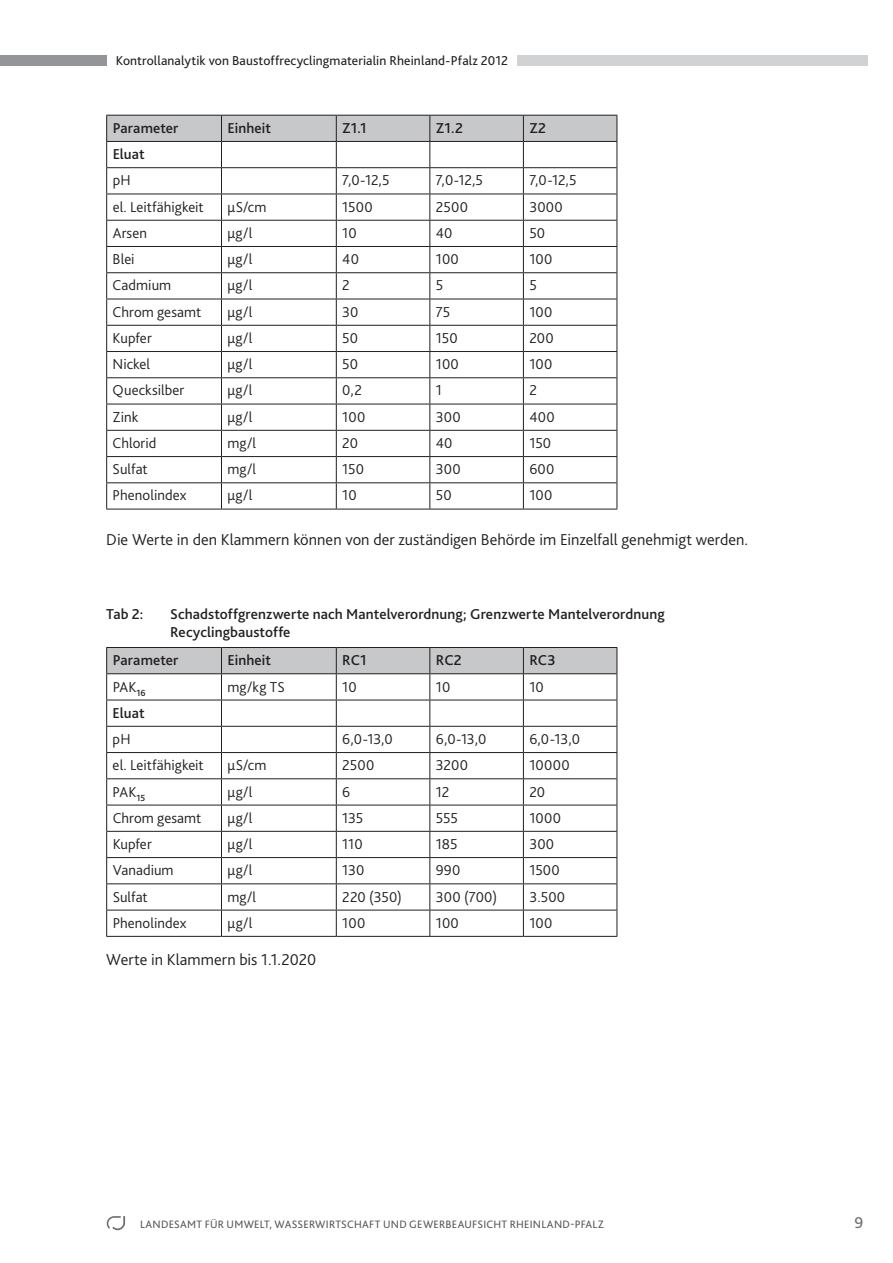
<style>
.page{position:relative;width:893px;height:1263px;background:#fff}
.page>*{position:absolute;margin:0;border:0;box-sizing:border-box;transform-origin:0 0}
.t1{font:300 16.5px "Bliss 2";color:#231f20}
.t2{font:16.5px "Bliss 2";color:#6c6d70}
.t3{font:300 15px "Bliss 2";letter-spacing:.005em;color:#231f20}
.t4{font:500 15px/18px "Bliss 2";letter-spacing:.005em;color:#231f20}
.t5{font:13.5px "Bliss 2";letter-spacing:.005em;color:#231f20}
.t6{font:11.25px "Bliss 2";letter-spacing:.025em;color:#57585a}
</style>
<div class="page">
<svg style="left:107px;top:1216px;width:18px;height:14px"></svg>
<div style="left:517px;top:55px;width:350px;height:11px;background:#d1d2d4"></div>
<div style="left:0;top:55px;width:106px;height:11px;background:#939598"></div>
<svg style="left:106px;top:115px;width:512px;height:394px"></svg>
<hr style="left:106px;top:509px;width:115px;height:1px;background:#231f20">
<hr style="left:221px;top:509px;width:115px;height:1px;background:#231f20">
<hr style="left:336px;top:509px;width:94px;height:1px;background:#231f20">
<hr style="left:430px;top:509px;width:93px;height:1px;background:#231f20">
<hr style="left:523px;top:509px;width:94px;height:1px;background:#231f20">
<svg style="left:106px;top:647px;width:512px;height:289px"></svg>
<hr style="left:106px;top:936px;width:115px;height:1px;background:#231f20">
<hr style="left:221px;top:936px;width:115px;height:1px;background:#231f20">
<hr style="left:336px;top:936px;width:94px;height:1px;background:#231f20">
<hr style="left:430px;top:936px;width:93px;height:1px;background:#231f20">
<hr style="left:523px;top:936px;width:94px;height:1px;background:#231f20">
<p class="t5" style="left:116px;top:52px;width:394px">KONTROLLANALYTIK VON BAUSTOFFRECYCLINGMATERIALIN RHEINLAND-PFALZ 2012</p>
<p class="t4" style="left:113px;top:119px;width:67px">Parameter</p>
<p class="t4" style="left:227px;top:119px;width:45px">Einheit</p>
<p class="t4" style="left:342px;top:119px;width:26px">Z1.1</p>
<p class="t4" style="left:436px;top:119px;width:29px">Z1.2</p>
<p class="t4" style="left:529px;top:119px;width:18px">Z2</p>
<p class="t4" style="left:113px;top:145px;width:34px">Eluat</p>
<p class="t3" style="left:113px;top:171px;width:19px">pH</p>
<p class="t3" style="left:342px;top:171px;width:49px">7,0-12,5</p>
<p class="t3" style="left:436px;top:171px;width:49px">7,0-12,5</p>
<p class="t3" style="left:529px;top:171px;width:49px">7,0-12,5</p>
<p class="t3" style="left:113px;top:197px;width:93px">el. Leitfähigkeit</p>
<p class="t3" style="left:227px;top:197px;width:40px">µS/cm</p>
<p class="t3" style="left:342px;top:197px;width:32px">1500</p>
<p class="t3" style="left:436px;top:197px;width:34px">2500</p>
<p class="t3" style="left:529px;top:197px;width:35px">3000</p>
<p class="t3" style="left:113px;top:224px;width:36px">Arsen</p>
<p class="t3" style="left:227px;top:224px;width:26px">µg/l</p>
<p class="t3" style="left:342px;top:224px;width:16px">10</p>
<p class="t3" style="left:436px;top:224px;width:18px">40</p>
<p class="t3" style="left:529px;top:224px;width:17px">50</p>
<p class="t3" style="left:113px;top:250px;width:24px">Blei</p>
<p class="t3" style="left:227px;top:250px;width:26px">µg/l</p>
<p class="t3" style="left:342px;top:250px;width:18px">40</p>
<p class="t3" style="left:436px;top:250px;width:25px">100</p>
<p class="t3" style="left:529px;top:250px;width:25px">100</p>
<p class="t3" style="left:113px;top:276px;width:60px">Cadmium</p>
<p class="t3" style="left:227px;top:276px;width:26px">µg/l</p>
<p class="t3" style="left:342px;top:276px;width:9px">2</p>
<p class="t3" style="left:436px;top:276px;width:9px">5</p>
<p class="t3" style="left:529px;top:276px;width:9px">5</p>
<p class="t3" style="left:113px;top:302px;width:90px">Chrom gesamt</p>
<p class="t3" style="left:227px;top:302px;width:26px">µg/l</p>
<p class="t3" style="left:342px;top:302px;width:18px">30</p>
<p class="t3" style="left:436px;top:302px;width:16px">75</p>
<p class="t3" style="left:529px;top:302px;width:25px">100</p>
<p class="t3" style="left:113px;top:329px;width:41px">Kupfer</p>
<p class="t3" style="left:227px;top:329px;width:26px">µg/l</p>
<p class="t3" style="left:342px;top:329px;width:17px">50</p>
<p class="t3" style="left:436px;top:329px;width:23px">150</p>
<p class="t3" style="left:529px;top:329px;width:26px">200</p>
<p class="t3" style="left:113px;top:355px;width:39px">Nickel</p>
<p class="t3" style="left:227px;top:355px;width:26px">µg/l</p>
<p class="t3" style="left:342px;top:355px;width:17px">50</p>
<p class="t3" style="left:436px;top:355px;width:25px">100</p>
<p class="t3" style="left:529px;top:355px;width:25px">100</p>
<p class="t3" style="left:113px;top:381px;width:73px">Quecksilber</p>
<p class="t3" style="left:227px;top:381px;width:26px">µg/l</p>
<p class="t3" style="left:342px;top:381px;width:21px">0,2</p>
<p class="t3" style="left:436px;top:381px;width:8px">1</p>
<p class="t3" style="left:529px;top:381px;width:9px">2</p>
<p class="t3" style="left:113px;top:407px;width:27px">Zink</p>
<p class="t3" style="left:227px;top:407px;width:26px">µg/l</p>
<p class="t3" style="left:342px;top:407px;width:25px">100</p>
<p class="t3" style="left:436px;top:407px;width:26px">300</p>
<p class="t3" style="left:529px;top:407px;width:27px">400</p>
<p class="t3" style="left:113px;top:434px;width:45px">Chlorid</p>
<p class="t3" style="left:227px;top:434px;width:30px">mg/l</p>
<p class="t3" style="left:342px;top:434px;width:17px">20</p>
<p class="t3" style="left:436px;top:434px;width:18px">40</p>
<p class="t3" style="left:529px;top:434px;width:23px">150</p>
<p class="t3" style="left:113px;top:460px;width:37px">Sulfat</p>
<p class="t3" style="left:227px;top:460px;width:30px">mg/l</p>
<p class="t3" style="left:342px;top:460px;width:23px">150</p>
<p class="t3" style="left:436px;top:460px;width:26px">300</p>
<p class="t3" style="left:529px;top:460px;width:27px">600</p>
<p class="t3" style="left:113px;top:486px;width:75px">Phenolindex</p>
<p class="t3" style="left:227px;top:486px;width:26px">µg/l</p>
<p class="t3" style="left:342px;top:486px;width:16px">10</p>
<p class="t3" style="left:436px;top:486px;width:17px">50</p>
<p class="t3" style="left:529px;top:486px;width:25px">100</p>
<p class="t1" style="left:106px;top:530px;width:643px">Die Werte in den Klammern können von der zuständigen Behörde im Einzelfall genehmigt werden.</p>
<p class="t4" style="left:106px;top:604px;width:39px">Tab 2:</p>
<p class="t4" style="left:170px;top:604px;width:496px">Schadstoffgrenzwerte nach Mantelverordnung; Grenzwerte Mantelverordnung<br>Recyclingbaustoffe</p>
<p class="t4" style="left:113px;top:651px;width:67px">Parameter</p>
<p class="t4" style="left:227px;top:651px;width:45px">Einheit</p>
<p class="t4" style="left:342px;top:651px;width:26px">RC1</p>
<p class="t4" style="left:436px;top:651px;width:27px">RC2</p>
<p class="t4" style="left:529px;top:651px;width:28px">RC3</p>
<p class="t3" style="left:113px;top:677px;width:35px">PAK<sub>16</sub></p>
<p class="t3" style="left:227px;top:677px;width:59px">mg/kg TS</p>
<p class="t3" style="left:342px;top:677px;width:16px">10</p>
<p class="t3" style="left:436px;top:677px;width:16px">10</p>
<p class="t3" style="left:529px;top:677px;width:16px">10</p>
<p class="t4" style="left:113px;top:703px;width:34px">Eluat</p>
<p class="t3" style="left:113px;top:730px;width:19px">pH</p>
<p class="t3" style="left:342px;top:730px;width:52px">6,0-13,0</p>
<p class="t3" style="left:436px;top:730px;width:52px">6,0-13,0</p>
<p class="t3" style="left:529px;top:730px;width:52px">6,0-13,0</p>
<p class="t3" style="left:113px;top:756px;width:93px">el. Leitfähigkeit</p>
<p class="t3" style="left:227px;top:756px;width:40px">µS/cm</p>
<p class="t3" style="left:342px;top:756px;width:34px">2500</p>
<p class="t3" style="left:436px;top:756px;width:34px">3200</p>
<p class="t3" style="left:529px;top:756px;width:42px">10000</p>
<p class="t3" style="left:113px;top:782px;width:34px">PAK<sub>15</sub></p>
<p class="t3" style="left:227px;top:782px;width:26px">µg/l</p>
<p class="t3" style="left:342px;top:782px;width:10px">6</p>
<p class="t3" style="left:436px;top:782px;width:15px">12</p>
<p class="t3" style="left:529px;top:782px;width:17px">20</p>
<p class="t3" style="left:113px;top:808px;width:90px">Chrom gesamt</p>
<p class="t3" style="left:227px;top:808px;width:26px">µg/l</p>
<p class="t3" style="left:342px;top:808px;width:23px">135</p>
<p class="t3" style="left:436px;top:808px;width:24px">555</p>
<p class="t3" style="left:529px;top:808px;width:33px">1000</p>
<p class="t3" style="left:113px;top:835px;width:41px">Kupfer</p>
<p class="t3" style="left:227px;top:835px;width:26px">µg/l</p>
<p class="t3" style="left:342px;top:835px;width:22px">110</p>
<p class="t3" style="left:436px;top:835px;width:23px">185</p>
<p class="t3" style="left:529px;top:835px;width:26px">300</p>
<p class="t3" style="left:113px;top:861px;width:63px">Vanadium</p>
<p class="t3" style="left:227px;top:861px;width:26px">µg/l</p>
<p class="t3" style="left:342px;top:861px;width:24px">130</p>
<p class="t3" style="left:436px;top:861px;width:26px">990</p>
<p class="t3" style="left:529px;top:861px;width:32px">1500</p>
<p class="t3" style="left:113px;top:887px;width:37px">Sulfat</p>
<p class="t3" style="left:227px;top:887px;width:30px">mg/l</p>
<p class="t3" style="left:342px;top:887px;width:61px">220 (350)</p>
<p class="t3" style="left:436px;top:887px;width:63px">300 (700)</p>
<p class="t3" style="left:529px;top:887px;width:37px">3.500</p>
<p class="t3" style="left:113px;top:913px;width:75px">Phenolindex</p>
<p class="t3" style="left:227px;top:913px;width:26px">µg/l</p>
<p class="t3" style="left:342px;top:913px;width:25px">100</p>
<p class="t3" style="left:436px;top:913px;width:25px">100</p>
<p class="t3" style="left:529px;top:913px;width:25px">100</p>
<p class="t1" style="left:106px;top:950px;width:211px">Werte in Klammern bis 1.1.2020</p>
<p class="t6" style="left:140px;top:1217px;width:466px">LANDESAMT FÜR UMWELT, WASSERWIRTSCHAFT U ND GEWERBEAU FSICHT RHEINLAND-PFALZ</p>
<p class="t2" style="left:854px;top:1212px;width:10px">9</p>
</div>
